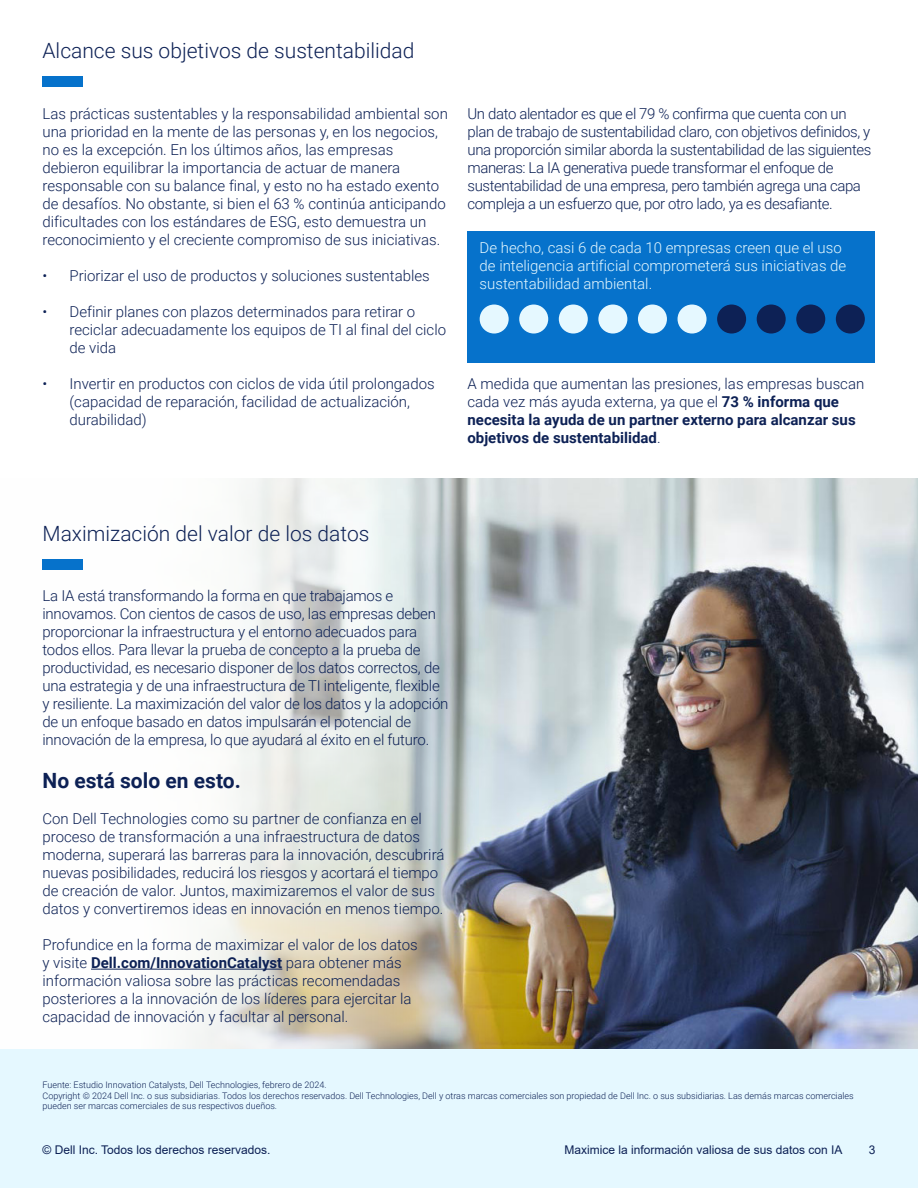
<style>
.page{position:relative;width:918px;height:1188px;background:#fff}
.page>*{position:absolute;margin:0;border:0;box-sizing:border-box;transform-origin:0 0}
.t1{font:300 21px "Roboto";color:#0d2155}
.t2{font:700 21px "Roboto";color:#0d2155}
.t3{font:300 15px/18px "Roboto";color:#0d2155}
.t4{font:300 15px/18px "Roboto";letter-spacing:-.025em;color:#0d2155}
.t5{font:700 15px/18px "Roboto";color:#0d2155}
.t6{font:300 15px/18px "Roboto";color:#e5f8ff}
.t7{font:12px "Arial";color:#0d2155}
.t8{font:300 9px/10.8px "Roboto";color:#0d2155}
.s1{font-weight:300}
.s2{font-weight:700}
</style>
<div class="page">
<img style="left:0;top:479px;width:918px;height:571px">
<div style="left:0;top:1050px;width:918px;height:138px;background:#e5f8ff"></div>
<div style="left:43px;top:76px;width:40px;height:10px;background:#0672cb"></div>
<div style="left:468px;top:231px;width:407px;height:132px;background:#0672cb"></div>
<div style="left:480px;top:305px;width:29px;height:29px;background:#e5f8ff;border-radius:50%"></div>
<div style="left:598px;top:305px;width:29px;height:29px;background:#e5f8ff;border-radius:50%"></div>
<div style="left:757px;top:305px;width:29px;height:29px;background:#0d2155;border-radius:50%"></div>
<div style="left:519px;top:305px;width:29px;height:29px;background:#e5f8ff;border-radius:50%"></div>
<div style="left:638px;top:305px;width:29px;height:29px;background:#e5f8ff;border-radius:50%"></div>
<div style="left:796px;top:305px;width:29px;height:29px;background:#0d2155;border-radius:50%"></div>
<div style="left:559px;top:305px;width:29px;height:29px;background:#e5f8ff;border-radius:50%"></div>
<div style="left:717px;top:305px;width:29px;height:29px;background:#0d2155;border-radius:50%"></div>
<div style="left:678px;top:305px;width:29px;height:29px;background:#e5f8ff;border-radius:50%"></div>
<div style="left:836px;top:305px;width:29px;height:29px;background:#0d2155;border-radius:50%"></div>
<hr style="left:91px;top:969px;width:191px;height:1px;background:#0d2155">
<div style="left:43px;top:559px;width:40px;height:10px;background:#0672cb"></div>
<p class="t1" style="left:43px;top:36px;width:373px">Alcance sus objetivos de sustentabilidad</p>
<p class="t3" style="left:43px;top:104px;width:407px">Las prácticas sustentables y la responsabilidad ambiental son una prioridad en la mente de las personas y, en los negocios, no es la excepción. En los últimos años, las empresas debieron equilibrar la importancia de actuar de manera responsable con su balance final, y esto no ha estado exento de desafíos. No obstante, si bien el 63 % continúa anticipando dificultades con los estándares de ESG, esto demuestra un reconocimiento y el creciente compromiso de sus iniciativas.</p>
<p class="t3" style="left:43px;top:266px;width:389px">• Priorizar el uso de productos y soluciones sustentables</p>
<p class="t3" style="left:70px;top:302px;width:378px;text-indent:-27px">• Definir planes con plazos determinados para retirar o reciclar adecuadamente los equipos de TI al final del ciclo de vida</p>
<p class="t3" style="left:70px;top:374px;width:367px;text-indent:-27px">• Invertir en productos con ciclos de vida útil prolongados (capacidad de reparación, facilidad de actualización, durabilidad)</p>
<p class="t4" style="left:468px;top:104px;width:406px">Un dato alentador es que el 79 % confirma que cuenta con un plan de trabajo de sustentabilidad claro, con objetivos definidos, y una proporción similar aborda la sustentabilidad de las siguientes maneras: La IA generativa puede transformar el enfoque de sustentabilidad de una empresa, pero también agrega una capa compleja a un esfuerzo que, por otro lado, ya es desafiante.</p>
<p class="t6" style="left:480px;top:239px;width:368px">De hecho, casi 6 de cada 10 empresas creen que el uso de inteligencia artificial comprometerá sus iniciativas de sustentabilidad ambiental.</p>
<p class="t5" style="left:468px;top:374px;width:398px"><span class="s1">A medida que aumentan las presiones, las empresas buscan cada vez más ayuda externa, ya que el</span> 73 % informa que necesita la ayuda de un partner externo para alcanzar sus objetivos de sustentabilidad<span class="s1">.</span></p>
<p class="t1" style="left:43px;top:519px;width:328px">Maximización del valor de los datos</p>
<p class="t3" style="left:43px;top:586px;width:407px">La IA está transformando la forma en que trabajamos e innovamos. Con cientos de casos de uso, las empresas deben proporcionar la infraestructura y el entorno adecuados para todos ellos. Para llevar la prueba de concepto a la prueba de productividad, es necesario disponer de los datos correctos, de una estrategia y de una infraestructura de TI inteligente, flexible y resiliente. La maximización del valor de los datos y la adopción de un enfoque basado en datos impulsarán el potencial de innovación de la empresa, lo que ayudará al éxito en el futuro.</p>
<p class="t2" style="left:43px;top:766px;width:200px">No está solo en esto.</p>
<p class="t3" style="left:43px;top:809px;width:403px">Con Dell Technologies como su partner de confianza en el proceso de transformación a una infraestructura de datos moderna, superará las barreras para la innovación, descubrirá nuevas posibilidades, reducirá los riesgos y acortará el tiempo de creación de valor. Juntos, maximizaremos el valor de sus datos y convertiremos ideas en innovación en menos tiempo.</p>
<p class="t3" style="left:43px;top:935px;width:377px">Profundice en la forma de maximizar el valor de los datos y visite <span class="s2">Dell.com/InnovationCatalyst</span> para obtener más información valiosa sobre las prácticas recomendadas posteriores a la innovación de los líderes para ejercitar la capacidad de innovación y facultar al personal.</p>
<p class="t8" style="left:43px;top:1079px;width:286px">Fuente: Estudio Innovation Catalysts, Dell Technologies, febrero de 2024.</p>
<p class="t8" style="left:43px;top:1090px;width:813px">Copyright © 2024 Dell Inc. o sus subsidiarias. Todos los derechos reservados. Dell Technologies, Dell y otras marcas comerciales son propiedad de Dell Inc. o sus subsidiarias. Las demás marcas comerciales pueden ser marcas comerciales de sus respectivos dueños.</p>
<p class="t7" style="left:43px;top:1142px;width:230px">© Dell Inc. Todos los derechos reservados.</p>
<p class="t7" style="left:869px;top:1142px;width:8px">3</p>
<p class="t7" style="left:564px;top:1142px;width:280px">Maximice la información valiosa de sus datos con IA</p>
</div>
